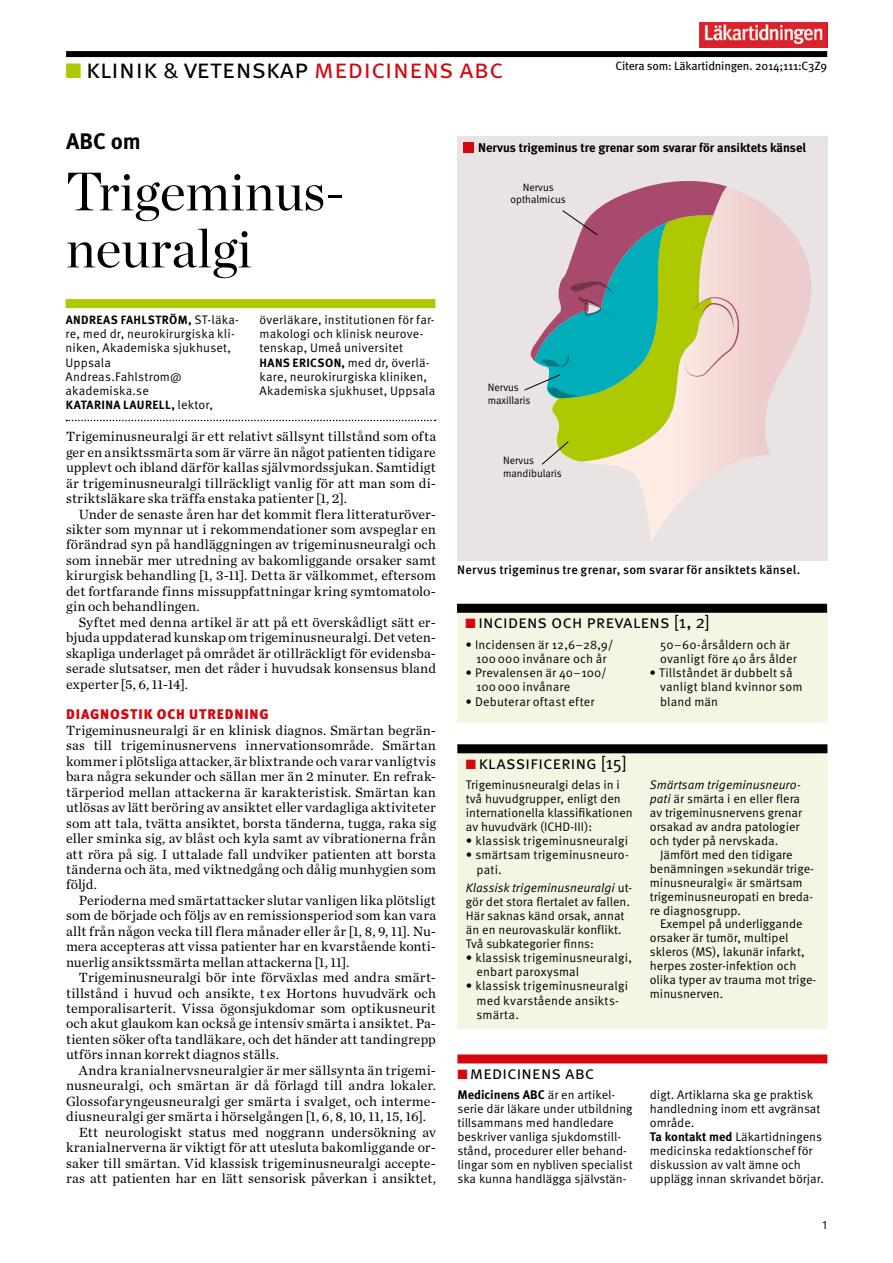
<style>
.page{position:relative;width:893px;height:1263px;background:#fff}
.page>*{position:absolute;margin:0;border:0;box-sizing:border-box;transform-origin:0 0}
.t1{font:54px/57px "Chronicle Display";color:#000}
.t2{font:27px "Meta OT Norm";color:#000}
.t3{font:700 22.5px "Meta OT";color:#000}
.t4{font:18px "Meta OT Norm";letter-spacing:-.015em;color:#000}
.t5{font:13.95px/15.5px "Chronicle Text G1";letter-spacing:.01em;color:#000;text-align:justify}
.t6{font:900 13.95px "Meta OT";letter-spacing:.06em;color:#d4070f}
.t7{font:12.75px "Meta LT Bold Tabular";color:#000}
.t8{font:12.45px/14px "Meta OT Norm";color:#000}
.t9{font:12.45px/14.2px "Meta OT Norm";letter-spacing:.02em;color:#000}
.t10{font:500 12.45px "Meta OT";letter-spacing:.015em;color:#000}
.t11{font:12.45px "Meta OT Norm Ita";color:#000}
.t12{font:700 12.45px "Meta OT";color:#000}
.t13{font:700 12px "Meta OT";letter-spacing:.03em;color:#000}
.t14{font:12px "Meta OT";letter-spacing:-.02em;color:#000}
.t15{font:12px "Meta OT Norm";color:#000}
.t16{font:10.8px/12.6px "Meta LT Normal Tabular";color:#000}
.s1{color:#aec900}
.s2{font-family:"Meta OT";font-weight:700;font-size:21px;color:#aec900}
.s3{font-size:22.65px}
.s4{color:#d4070f}
.s5{font-family:"Meta OT Norm";font-weight:400;font-size:12.45px}
.s6{font-family:"Meta OT";font-weight:700;font-size:12px}
.s7{font-family:"Meta OT Norm"}
.s8{font-family:"Meta OT Norm Ita"}
.s9{font-family:"Meta OT Norm";font-weight:400}
.s10{font-family:"Meta OT";font-weight:700}
</style>
<div class="page">
<div style="left:66px;top:51px;width:761px;height:6px;background:#000"></div>
<div style="left:66px;top:299px;width:369px;height:9px;background:#aec900"></div>
<svg style="left:66px;top:420px;width:370px;height:1px"></svg>
<img style="left:700px;top:23px;width:127px;height:25px">
<div style="left:457px;top:604px;width:370px;height:118px;background:#f4f6e3"></div>
<div style="left:457px;top:604px;width:370px;height:9px;background:#000"></div>
<div style="left:457px;top:744px;width:370px;height:285px;background:#f4f6e3"></div>
<div style="left:457px;top:744px;width:370px;height:9px;background:#000"></div>
<div style="left:457px;top:136px;width:370px;height:424px;background:#e9e4e3"></div>
<svg style="left:612px;top:186px;width:216px;height:357px"></svg>
<div style="left:464px;top:143px;width:10px;height:10px;background:#d4070f"></div>
<svg style="left:524px;top:181px;width:215px;height:284px"></svg>
<div style="left:457px;top:1054px;width:370px;height:9px;background:#d4070f"></div>
<h2 class="t2" style="left:66px;top:53px;width:439px"><span class="s1">■</span><span class="s2">■</span> klinik <span class="s3">&amp;</span> vetenskap <span class="s4">medicinens abc</span></h2>
<p class="t14" style="left:615px;top:58px;width:213px">Citera som: Läkartidningen. 2014;111:C3Z9</p>
<h3 class="t3" style="left:66px;top:127px;width:76px">ABC om</h3>
<h1 class="t1" style="left:66px;top:159px;width:281px">Trigeminus&shy;neuralgi</h1>
<p class="t13" style="left:66px;top:312px;width:175px">ANDREAS FAHLSTRÖM, <span class="s5">ST-läka-</span></p>
<p class="t9" style="left:66px;top:327px;width:171px">re, med dr, neurokirurgiska kli&shy;niken, Akademiska sjukhuset,<br>Uppsala<br>Andreas.Fahlstrom@ akademiska.se</p>
<p class="t13" style="left:66px;top:398px;width:149px">KATARINA LAURELL, <span class="s5">lektor,</span></p>
<p class="t8" style="left:259px;top:313px;width:177px">överläkare, institutionen för far&shy;makologi och klinisk neurove&shy;tenskap, Umeå universitet<br><span class="s6">HANS ERICSON,</span> med dr, överlä&shy;kare, neurokirurgiska kliniken,<br>Akademiska sjukhuset, Uppsala</p>
<p class="t5" style="left:66px;top:428px;width:371px">Trigeminusneuralgi är ett relativt sällsynt tillstånd som ofta ger en ansiktssmärta som är värre än något patienten tidigare upplevt och ibland därför kallas självmordssjukan. Samtidigt är trigeminusneuralgi tillräckligt vanlig för att man som di&shy;striktsläkare ska träffa enstaka patienter [1, 2].</p>
<p class="t5" style="left:66px;top:505px;width:371px;text-indent:13px">Under de senaste åren har det kommit flera litteraturöver&shy;sikter som mynnar ut i rekommendationer som avspeglar en förändrad syn på handläggningen av trigeminusneuralgi och som innebär mer utredning av bakomliggande orsaker samt kirurgisk behandling [1, 3-11]. Detta är välkommet, eftersom det fortfarande finns missuppfattningar kring symtomatolo&shy;gin och behandlingen.</p>
<p class="t5" style="left:66px;top:613px;width:371px;text-indent:13px">Syftet med denna artikel är att på ett överskådligt sätt er&shy;bjuda uppdaterad kunskap om trigeminusneuralgi. Det veten&shy;skapliga underlaget på området är otillräckligt för evidensba&shy;serade slutsatser, men det råder i huvudsak konsensus bland experter [5, 6, 11-14].</p>
<p class="t6" style="left:66px;top:706px;width:204px">DIAGNOSTIK OCH UTREDNING</p>
<p class="t5" style="left:66px;top:722px;width:371px">Trigeminusneuralgi är en klinisk diagnos. Smärtan begrän&shy;sas till trigeminusnervens innervationsområde. Smärtan kommer i plötsliga attacker, är blixtrande och varar vanligtvis bara några sekunder och sällan mer än 2 minuter. En refrak&shy;tärperiod mellan attackerna är karakteristisk. Smärtan kan utlösas av lätt beröring av ansiktet eller vardagliga aktiviteter som att tala, tvätta ansiktet, borsta tänderna, tugga, raka sig eller sminka sig, av blåst och kyla samt av vibrationerna från att röra på sig. I uttalade fall undviker patienten att borsta tänderna och äta, med viktnedgång och dålig munhygien som följd.</p>
<p class="t5" style="left:66px;top:892px;width:371px;text-indent:13px">Perioderna med smärtattacker slutar vanligen lika plötsligt som de började och följs av en remissionsperiod som kan vara allt från någon vecka till flera månader eller år [1, 8, 9, 11]. Nu&shy;mera accepteras att vissa patienter har en kvarstående konti&shy;nuerlig ansiktssmärta mellan attackerna [1, 11].</p>
<p class="t5" style="left:66px;top:969px;width:371px;text-indent:13px">Trigeminusneuralgi bör inte förväxlas med andra smärt&shy;tillstånd i huvud och ansikte, t ex Hortons huvudvärk och temporalisarterit. Vissa ögonsjukdomar som optikusneurit och akut glaukom kan också ge intensiv smärta i ansiktet. Pa&shy;tienten söker ofta tandläkare, och det händer att tandingrepp utförs innan korrekt diagnos ställs.</p>
<p class="t5" style="left:79px;top:1062px;width:359px">Andra kranialnervsneuralgier är mer sällsynta än trigemi-</p>
<p class="t5" style="left:66px;top:1077px;width:371px">nusneuralgi, och smärtan är då förlagd till andra lokaler.</p>
<p class="t5" style="left:66px;top:1092px;width:371px">Glossofaryngeusneuralgi ger smärta i svalget, och interme-</p>
<p class="t5" style="left:66px;top:1108px;width:361px">diusneuralgi ger smärta i hörselgången [1, 6, 8, 10, 11, 15, 16].</p>
<p class="t5" style="left:79px;top:1123px;width:359px">Ett neurologiskt status med noggrann undersökning av</p>
<p class="t5" style="left:66px;top:1139px;width:371px">kranialnerverna är viktigt för att utesluta bakomliggande or-</p>
<p class="t5" style="left:66px;top:1154px;width:371px">saker till smärtan. Vid klassisk trigeminusneuralgi accepte-</p>
<p class="t5" style="left:66px;top:1170px;width:371px">ras att patienten har en lätt sensorisk påverkan i ansiktet,</p>
<p class="t7" style="left:478px;top:140px;width:329px">Nervus trigeminus tre grenar som svarar för ansiktets känsel</p>
<p class="t16" style="left:510px;top:181px;width:57px;text-align:center">Nervus opthalmicus</p>
<p class="t16" style="left:488px;top:381px;width:44px">Nervus maxillaris</p>
<p class="t16" style="left:503px;top:454px;width:60px">Nervus mandibularis</p>
<p class="t10" style="left:457px;top:562px;width:344px">Nervus trigeminus tre grenar, som svarar för ansiktets känsel.</p>
<p class="t4" style="left:465px;top:611px;width:246px"><span class="s4">■</span> incidens och prevalens [1, 2]</p>
<p class="t8" style="left:465px;top:637px;width:149px;text-align:center">• Incidensen är 12,6–28,9/<br>100000 invånare och år</p>
<p class="t9" style="left:476px;top:666px;width:132px;text-indent:-11px">• Prevalensen är 40–100/<br>100000 invånare</p>
<p class="t8" style="left:465px;top:694px;width:131px">• Debuterar oftast efter</p>
<p class="t8" style="left:660px;top:637px;width:138px">50–60-årsåldern och är ovanligt före 40 års ålder</p>
<p class="t8" style="left:660px;top:666px;width:144px;text-indent:-11px">• Tillståndet är dubbelt så vanligt bland kvinnor som bland män</p>
<p class="t4" style="left:466px;top:751px;width:163px"><span class="s4">■</span> klassificering [15]</p>
<p class="t8" style="left:466px;top:778px;width:168px">Trigeminusneuralgi delas in i två huvudgrupper, enligt den internationella klassifikationen av huvudvärk (ICHD-III):</p>
<p class="t8" style="left:466px;top:834px;width:164px">• klassisk trigeminusneuralgi</p>
<p class="t8" style="left:476px;top:848px;width:154px;text-indent:-11px">• smärtsam trigeminusneuro&shy;pati.</p>
<p class="t11" style="left:466px;top:880px;width:168px">Klassisk trigeminusneuralgi <span class="s7">ut-</span></p>
<p class="t8" style="left:466px;top:894px;width:166px">gör det stora flertalet av fallen.<br>Här saknas känd orsak, annat än en neurovaskulär konflikt.<br>Två subkategorier finns:</p>
<p class="t8" style="left:476px;top:950px;width:157px;text-indent:-11px">• klassisk trigeminusneuralgi, enbart paroxysmal</p>
<p class="t8" style="left:476px;top:979px;width:153px;text-indent:-11px">• klassisk trigeminusneuralgi med kvarstående ansikts&shy;smärta.</p>
<p class="t11" style="left:650px;top:777px;width:153px">Smärtsam trigeminusneuro-</p>
<p class="t8" style="left:650px;top:792px;width:154px"><span class="s8">pati</span> är smärta i en eller flera av trigeminusnervens grenar orsakad av andra patologier och tyder på nervskada.</p>
<p class="t8" style="left:650px;top:847px;width:166px;text-indent:10px">Jämfört med den tidigare benämningen »sekundär trige&shy;minusneuralgi« är smärtsam trigeminusneuropati en breda&shy;re diagnosgrupp.</p>
<p class="t8" style="left:650px;top:917px;width:168px;text-indent:10px">Exempel på underliggande orsaker är tumör, multipel skleros (MS), lakunär infarkt, herpes zoster-infektion och olika typer av trauma mot trige&shy;minusnerven.</p>
<p class="t4" style="left:457px;top:1062px;width:138px"><span class="s4">■</span> medicinens abc</p>
<p class="t12" style="left:457px;top:1087px;width:158px">Medicinens ABC <span class="s9">är en artikel-</span></p>
<p class="t8" style="left:457px;top:1102px;width:177px">serie där läkare under utbildning tillsammans med handledare beskriver vanliga sjukdomstill&shy;stånd, procedurer eller behand&shy;lingar som en nybliven specialist ska kunna handlägga självstän-</p>
<p class="t8" style="left:650px;top:1088px;width:176px">digt. Artiklarna ska ge praktisk handledning inom ett avgränsat område.<br><span class="s10">Ta kontakt med</span> Läkartidningens medicinska redaktionschef för diskussion av valt ämne och upplägg innan skrivandet börjar.</p>
<p class="t15" style="left:822px;top:1218px;width:6px">1</p>
</div>
